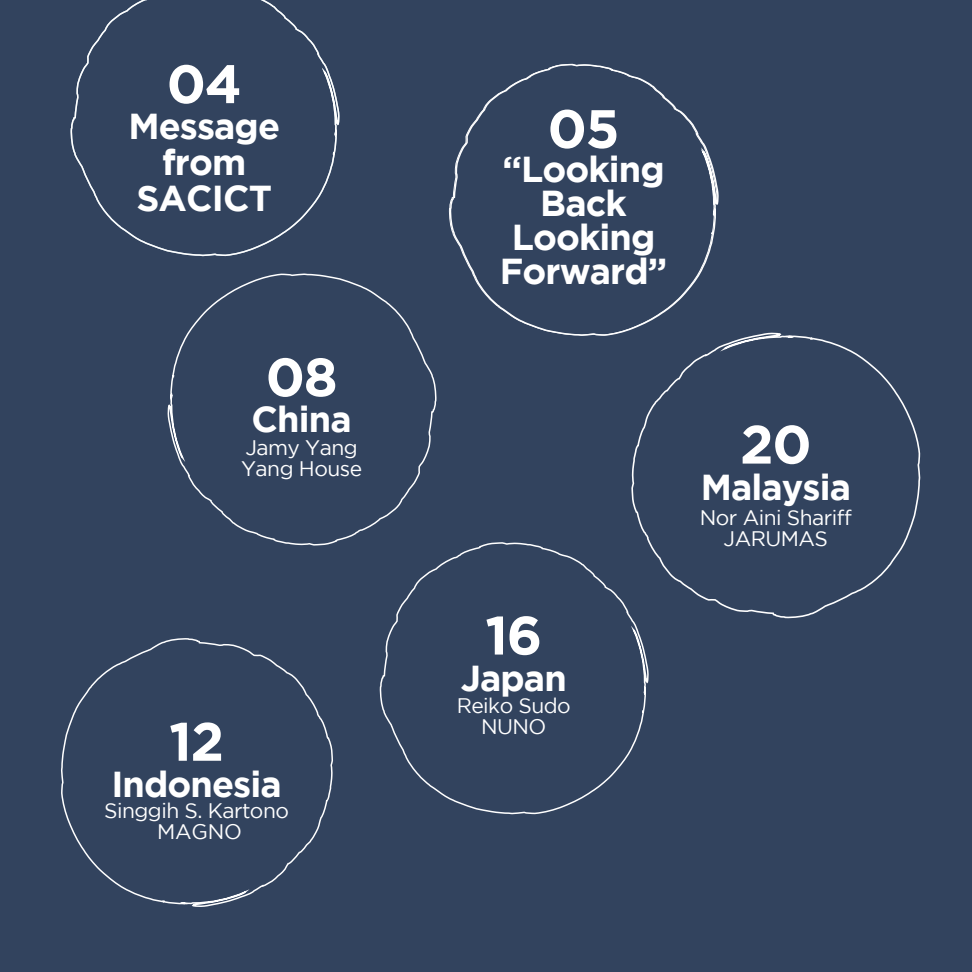
<style>
.page{position:relative;width:972px;height:972px;background:#32435e}
.page>*{position:absolute;margin:0;border:0;box-sizing:border-box;transform-origin:0 0}
.t1{font:700 54px "Gotham";letter-spacing:-.025em;color:#fff}
.t2{font:700 36px/33.9px "Gotham";letter-spacing:-.025em;color:#fff;text-align:center}
.t3{font:21px/21px "Gotham";letter-spacing:-.025em;color:#fff}
</style>
<div class="page">
<svg style="left:70px;top:0;width:270px;height:257px"></svg>
<svg style="left:449px;top:63px;width:270px;height:273px"></svg>
<svg style="left:167px;top:273px;width:270px;height:273px"></svg>
<svg style="left:379px;top:541px;width:270px;height:274px"></svg>
<svg style="left:631px;top:332px;width:290px;height:287px"></svg>
<svg style="left:61px;top:638px;width:272px;height:269px"></svg>
<h1 class="t1" style="left:167px;top:53px;width:77px">04</h1>
<h2 class="t2" style="left:128px;top:107px;width:153px;line-height:36px">Message from<br>SACICT</h2>
<h1 class="t1" style="left:266px;top:346px;width:74px">08</h1>
<h2 class="t2" style="left:252px;top:402px;width:102px">China</h2>
<p class="t3" style="left:241px;top:437px;width:123px">Jamy Yang<br>Yang House</p>
<h1 class="t1" style="left:169px;top:710px;width:57px">12</h1>
<h2 class="t2" style="left:111px;top:766px;width:172px">Indonesia</h2>
<p class="t3" style="left:157px;top:800px;width:133px;text-indent:-53px">Singgih S. Kartono magno</p>
<h1 class="t1" style="left:548px;top:98px;width:74px">05</h1>
<h2 class="t2" style="left:500px;top:151px;width:169px">“Looking<br>Back<br>Looking<br>Forward”</h2>
<h1 class="t1" style="left:485px;top:604px;width:59px">16</h1>
<h2 class="t2" style="left:461px;top:660px;width:108px">Japan</h2>
<p class="t3" style="left:457px;top:695px;width:116px;text-align:center">Reiko Sudo<br>NUNO</p>
<h1 class="t1" style="left:740px;top:413px;width:73px">20</h1>
<h2 class="t2" style="left:701px;top:469px;width:152px">Malaysia</h2>
<p class="t3" style="left:700px;top:507px;width:153px;text-align:center">Nor Aini Shariff<br>JARUMAS</p>
</div>
